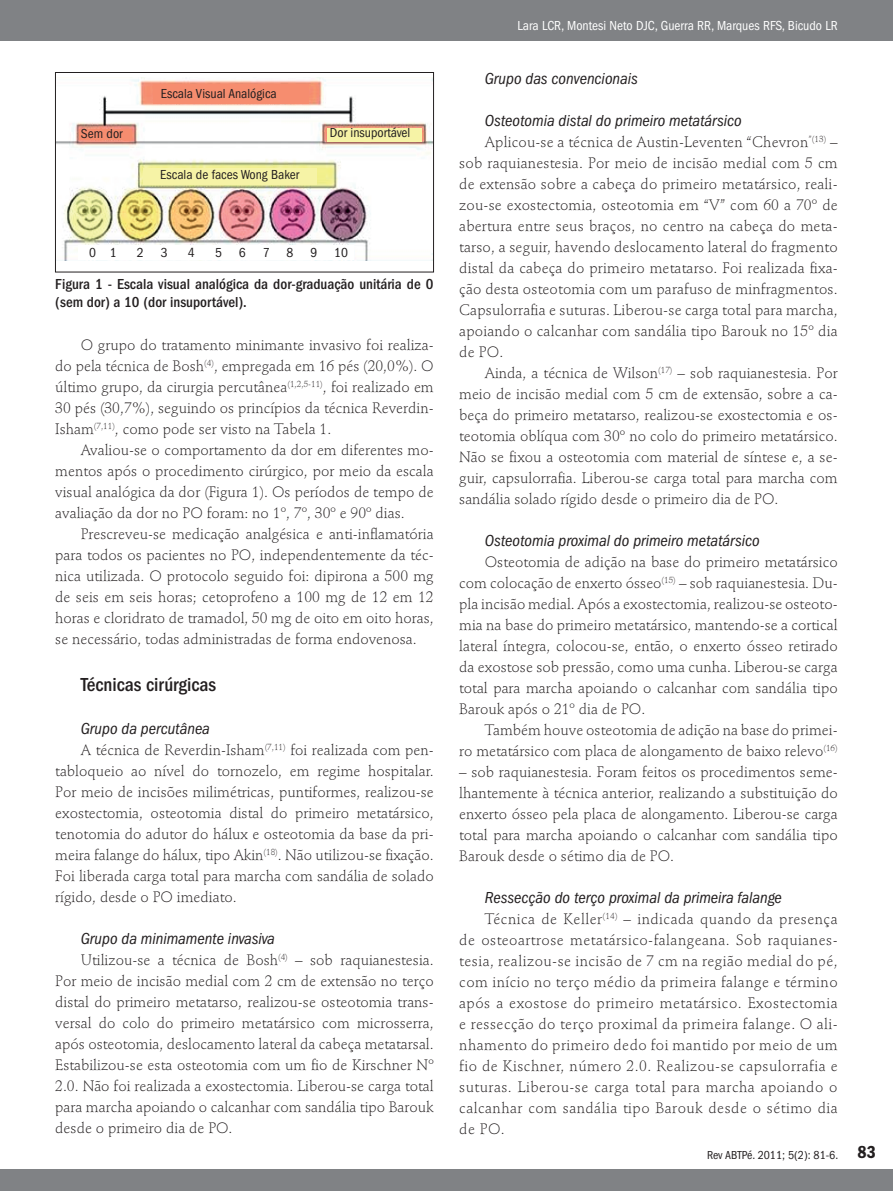
<style>
.page{position:relative;width:893px;height:1191px;background:#fff}
.page>*{position:absolute;margin:0;border:0;box-sizing:border-box;transform-origin:0 0}
._05_2_Sub2{font:500 condensed 19.5px "ITC Franklin Gothic Std";color:#231f20}
.t1{font:18px "ITC Franklin Gothic Std Dm Cd";color:#231f20}
._05_3_Sub3{font:italic condensed 16.5px "ITC Franklin Gothic Std";color:#231f20}
._05_0_Texto_txt{font:300 15px/21px "Stempel Schneidler Std";color:#231f20;text-align:justify}
._06_0_Tabela_título{font:500 condensed 15px/18px "ITC Franklin Gothic Std";color:#231f20}
.t2{font:condensed 13.5px "ITC Franklin Gothic Std";color:#231f20}
._08_1_Cabeçalho_-_No{font:condensed 13.5px "ITC Franklin Gothic Std";color:#fff}
._08_2_Rodapé{font:condensed 12px "ITC Franklin Gothic Std";color:#231f20}
</style>
<div class="page">
<div style="left:0;top:1169px;width:893px;height:22px;background:#808285"></div>
<div style="left:0;top:0;width:893px;height:40px;background:#808285"></div>
<img style="left:57px;top:77px;width:375px;height:184px">
<div style="left:154px;top:85px;width:155px;height:19px;background:#f68d6f"></div>
<div style="left:80px;top:130px;width:52px;height:10px;background:#f68d6f"></div>
<div style="left:327px;top:128px;width:95px;height:14px;background:#f6f3a6"></div>
<div style="left:143px;top:168px;width:173px;height:17px;background:#f6f3a6"></div>
<div style="left:79px;top:245px;width:275px;height:15px;background:#fff"></div>
<div style="left:55px;top:72px;width:379px;height:200px;border:1px solid #231f20"></div>
<p class="t2" style="left:161px;top:86px;width:117px">Escala Visual Analógica</p>
<p class="t2" style="left:81px;top:126px;width:43px">Sem dor</p>
<p class="t2" style="left:330px;top:125px;width:82px">Dor insuportável</p>
<p class="t2" style="left:160px;top:167px;width:140px">Escala de faces Wong Baker</p>
<p class="t2" style="left:89px;top:245px;width:29px">0 1</p>
<p class="t2" style="left:137px;top:245px;width:32px">2 3</p>
<p class="t2" style="left:188px;top:245px;width:8px">4</p>
<p class="t2" style="left:215px;top:245px;width:8px">5</p>
<p class="t2" style="left:239px;top:245px;width:32px">6 7</p>
<p class="t2" style="left:287px;top:245px;width:8px">8</p>
<p class="t2" style="left:310px;top:245px;width:8px">9</p>
<p class="t2" style="left:334px;top:245px;width:15px">10</p>
<p class="_06_0_Tabela_título" style="left:55px;top:275px;width:380px">Figura 1 - Escala visual analógica da dor-graduação unitária de 0 (sem dor) a 10 (dor insuportável).</p>
<p class="_05_0_Texto_txt" style="left:55px;top:334px;width:380px;text-indent:26px">O grupo do tratamento minimante invasivo foi realiza&shy;do pela técnica de Bosh<sup>(4)</sup>, empregada em 16 pés (20,0%). O último grupo, da cirurgia percutânea<sup>(1,2,5-11)</sup>, foi realizado em 30 pés (30,7%), seguindo os princípios da técnica Reverdin-Isham<sup>(7,11)</sup>, como pode ser visto na Tabela 1.</p>
<p class="_05_0_Texto_txt" style="left:55px;top:439px;width:380px;text-indent:26px">Avaliou-se o comportamento da dor em diferentes mo&shy;mentos após o procedimento cirúrgico, por meio da escala visual analógica da dor (Figura 1). Os períodos de tempo de avaliação da dor no PO foram: no 1º, 7º, 30º e 90º dias.</p>
<p class="_05_0_Texto_txt" style="left:55px;top:523px;width:380px;text-indent:26px">Prescreveu-se medicação analgésica e anti-inflamatória para todos os pacientes no PO, independentemente da téc&shy;nica utilizada. O protocolo seguido foi: dipirona a 500 mg de seis em seis horas; cetoprofeno a 100 mg de 12 em 12 horas e cloridrato de tramadol, 50 mg de oito em oito horas, se necessário, todas administradas de forma endovenosa.</p>
<p class="_05_2_Sub2" style="left:81px;top:673px;width:137px">Técnicas cirúrgicas</p>
<p class="_05_3_Sub3" style="left:81px;top:719px;width:131px">Grupo da percutânea</p>
<p class="_05_0_Texto_txt" style="left:55px;top:739px;width:380px;text-indent:26px">A técnica de Reverdin-Isham<sup>(7,11)</sup> foi realizada com pen&shy;tabloqueio ao nível do tornozelo, em regime hospitalar.<br>Por meio de incisões milimétricas, puntiformes, realizou-se exostectomia, osteotomia distal do primeiro metatársico, tenotomia do adutor do hálux e osteotomia da base da pri&shy;meira falange do hálux, tipo Akin<sup>(18)</sup>. Não utilizou-se fixação.<br>Foi liberada carga total para marcha com sandália de solado rígido, desde o PO imediato.</p>
<p class="_05_3_Sub3" style="left:81px;top:929px;width:196px">Grupo da minimamente invasiva</p>
<p class="_05_0_Texto_txt" style="left:55px;top:949px;width:380px;text-indent:26px">Utilizou-se a técnica de Bosh<sup>(4)</sup> – sob raquianestesia.<br>Por meio de incisão medial com 2 cm de extensão no terço distal do primeiro metatarso, realizou-se osteotomia trans&shy;versal do colo do primeiro metatársico com microsserra, após osteotomia, deslocamento lateral da cabeça metatarsal.<br>Estabilizou-se esta osteotomia com um fio de Kirschner Nº 2.0. Não foi realizada a exostectomia. Liberou-se carga total para marcha apoiando o calcanhar com sandália tipo Barouk desde o primeiro dia de PO.</p>
<p class="_08_1_Cabeçalho_-_No" style="left:518px;top:18px;width:322px">Lara LCR, Montesi Neto DJC, Guerra RR, Marques RFS, Bicudo LR</p>
<p class="_05_3_Sub3" style="left:485px;top:69px;width:155px">Grupo das convencionais</p>
<p class="_05_3_Sub3" style="left:485px;top:111px;width:258px">Osteotomia distal do primeiro metatársico</p>
<p class="_05_0_Texto_txt" style="left:459px;top:131px;width:380px;text-indent:26px">Aplicou-se a técnica de Austin-Leventen “Chevron<sup>”(13)</sup> – sob raquianestesia. Por meio de incisão medial com 5 cm de extensão sobre a cabeça do primeiro metatársico, reali&shy;zou-se exostectomia, osteotomia em “V” com 60 a 70º de abertura entre seus braços, no centro na cabeça do meta&shy;tarso, a seguir, havendo deslocamento lateral do fragmento distal da cabeça do primeiro metatarso. Foi realizada fixa&shy;ção desta osteotomia com um parafuso de minfragmentos.<br>Capsulorrafia e suturas. Liberou-se carga total para marcha, apoiando o calcanhar com sandália tipo Barouk no 15º dia de PO.</p>
<p class="_05_0_Texto_txt" style="left:459px;top:362px;width:380px;text-indent:26px">Ainda, a técnica de Wilson<sup>(17)</sup> – sob raquianestesia. Por meio de incisão medial com 5 cm de extensão, sobre a ca&shy;beça do primeiro metatarso, realizou-se exostectomia e os&shy;teotomia oblíqua com 30º no colo do primeiro metatársico.<br>Não se fixou a osteotomia com material de síntese e, a se&shy;guir, capsulorrafia. Liberou-se carga total para marcha com sandália solado rígido desde o primeiro dia de PO.</p>
<p class="_05_3_Sub3" style="left:485px;top:531px;width:276px">Osteotomia proximal do primeiro metatársico</p>
<p class="_05_0_Texto_txt" style="left:459px;top:551px;width:380px;text-indent:26px">Osteotomia de adição na base do primeiro metatársico com colocação de enxerto ósseo<sup>(15)</sup> – sob raquianestesia. Du&shy;pla incisão medial. Após a exostectomia, realizou-se osteoto&shy;mia na base do primeiro metatársico, mantendo-se a cortical lateral íntegra, colocou-se, então, o enxerto ósseo retirado da exostose sob pressão, como uma cunha. Liberou-se carga total para marcha apoiando o calcanhar com sandália tipo Barouk após o 21º dia de PO.</p>
<p class="_05_0_Texto_txt" style="left:459px;top:719px;width:380px;text-align:right">Também houve osteotomia de adição na base do primei-<br>ro metatársico com placa de alongamento de baixo relevo<sup>(16)</sup></p>
<p class="_05_0_Texto_txt" style="left:459px;top:761px;width:380px">– sob raquianestesia. Foram feitos os procedimentos seme&shy;lhantemente à técnica anterior, realizando a substituição do enxerto ósseo pela placa de alongamento. Liberou-se carga total para marcha apoiando o calcanhar com sandália tipo Barouk desde o sétimo dia de PO.</p>
<p class="_05_3_Sub3" style="left:485px;top:888px;width:298px">Ressecção do terço proximal da primeira falange</p>
<p class="_05_0_Texto_txt" style="left:459px;top:908px;width:380px;text-indent:26px">Técnica de Keller<sup>(14)</sup> – indicada quando da presença de osteoartrose metatársico-falangeana. Sob raquianes&shy;tesia, realizou-se incisão de 7 cm na região medial do pé, com início no terço médio da primeira falange e término após a exostose do primeiro metatársico. Exostectomia e ressecção do terço proximal da primeira falange. O ali&shy;nhamento do primeiro dedo foi mantido por meio de um fio de Kischner, número 2.0. Realizou-se capsulorrafia e suturas. Liberou-se carga total para marcha apoiando o calcanhar com sandália tipo Barouk desde o sétimo dia de PO.</p>
<p class="_08_2_Rodapé" style="left:707px;top:1148px;width:133px">Rev ABTPé. 2011; 5(2): 81-6.</p>
<p class="t1" style="left:857px;top:1142px;width:20px">83</p>
</div>
